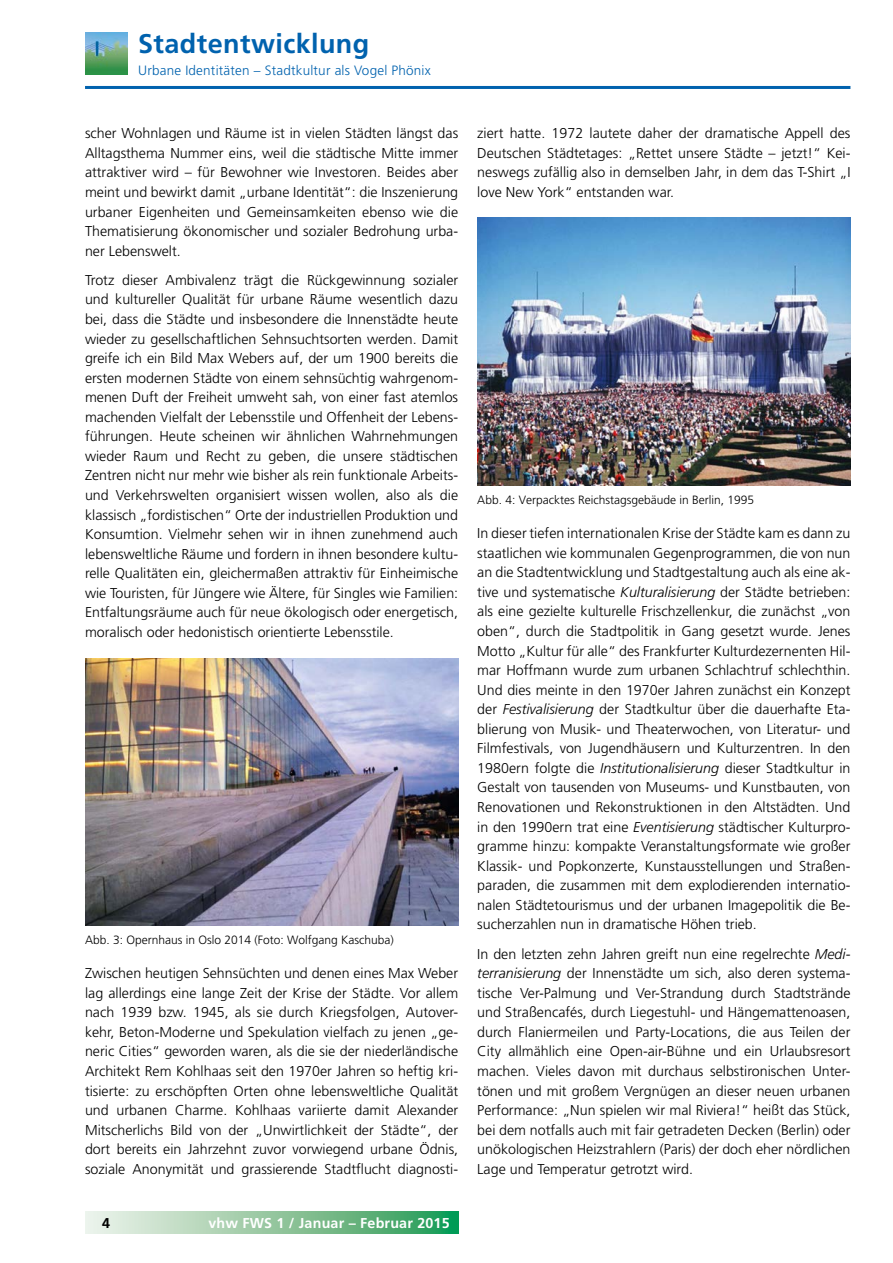
<style>
.page{position:relative;width:893px;height:1263px;background:#fff}
.page>*{position:absolute;margin:0;border:0;box-sizing:border-box;transform-origin:0 0}
.t1{font:700 27px "Frutiger LT";letter-spacing:.015em;color:#0062ae}
.t2{font:300 14.25px/19.5px "Frutiger LT";color:#000;text-align:justify}
.t3{font:700 14.25px "Frutiger LT";letter-spacing:.015em;color:#fff}
.t4{font:700 14.25px "Frutiger LT";color:#000}
.t5{font:300 13.5px "Frutiger LT";letter-spacing:.015em;color:#0062ae}
.t6{font:300 12px "Frutiger CE";color:#000}
.s1{font-family:"Frutiger";font-style:italic}
</style>
<div class="page">
<hr style="left:85px;top:86px;width:765px;height:3px;background:#0062ae">
<svg style="left:85px;top:1212px;width:373px;height:21px;background:#8dc69f"></svg>
<img style="left:85px;top:32px;width:42px;height:43px">
<img style="left:85px;top:658px;width:373px;height:268px">
<img style="left:477px;top:218px;width:373px;height:268px">
<h1 class="t1" style="left:138px;top:28px;width:233px">Stadtentwicklung</h1>
<p class="t5" style="left:138px;top:62px;width:294px">Urbane Identitäten – Stadtkultur als Vogel Phönix</p>
<p class="t2" style="left:85px;top:124px;width:375px">scher Wohnlagen und Räume ist in vielen Städten längst das Alltagsthema Nummer eins, weil die städtische Mitte immer attraktiver wird – für Bewohner wie Investoren. Beides aber meint und bewirkt damit „urbane Identität“: die Inszenierung urbaner Eigenheiten und Gemeinsamkeiten ebenso wie die Thematisierung ökonomischer und sozialer Bedrohung urba&shy;ner Lebenswelt.</p>
<p class="t2" style="left:85px;top:270px;width:375px">Trotz dieser Ambivalenz trägt die Rückgewinnung sozialer und kultureller Qualität für urbane Räume wesentlich dazu bei, dass die Städte und insbesondere die Innenstädte heute wieder zu gesellschaftlichen Sehnsuchtsorten werden. Damit greife ich ein Bild Max Webers auf, der um 1900 bereits die ersten modernen Städte von einem sehnsüchtig wahrgenom&shy;menen Duft der Freiheit umweht sah, von einer fast atemlos machenden Vielfalt der Lebensstile und Offenheit der Lebens&shy;führungen. Heute scheinen wir ähnlichen Wahrnehmungen wieder Raum und Recht zu geben, die unsere städtischen Zentren nicht nur mehr wie bisher als rein funktionale Arbeits&shy;und Verkehrswelten organisiert wissen wollen, also als die klassisch „fordistischen“ Orte der industriellen Produktion und Konsumtion. Vielmehr sehen wir in ihnen zunehmend auch lebensweltliche Räume und fordern in ihnen besondere kultu&shy;relle Qualitäten ein, gleichermaßen attraktiv für Einheimische wie Touristen, für Jüngere wie Ältere, für Singles wie Familien:<br>Entfaltungsräume auch für neue ökologisch oder energetisch, moralisch oder hedonistisch orientierte Lebensstile.</p>
<p class="t6" style="left:85px;top:933px;width:310px">Abb. 3: Opernhaus in Oslo 2014 (Foto: Wolfgang Kaschuba)</p>
<p class="t2" style="left:85px;top:964px;width:375px">Zwischen heutigen Sehnsüchten und denen eines Max Weber lag allerdings eine lange Zeit der Krise der Städte. Vor allem nach 1939 bzw. 1945, als sie durch Kriegsfolgen, Autover&shy;kehr, Beton-Moderne und Spekulation vielfach zu jenen „ge&shy;neric Cities“ geworden waren, als die sie der niederländische Architekt Rem Kohlhaas seit den 1970er Jahren so heftig kri&shy;tisierte: zu erschöpften Orten ohne lebensweltliche Qualität und urbanen Charme. Kohlhaas variierte damit Alexander Mitscherlichs Bild von der „Unwirtlichkeit der Städte“, der dort bereits ein Jahrzehnt zuvor vorwiegend urbane Ödnis, soziale Anonymität und grassierende Stadtflucht diagnosti-</p>
<p class="t4" style="left:102px;top:1214px;width:9px">4</p>
<p class="t3" style="left:208px;top:1214px;width:243px">vhw FWS 1 / Januar – Februar 2015</p>
<p class="t2" style="left:477px;top:124px;width:375px">ziert hatte. 1972 lautete daher der dramatische Appell des Deutschen Städtetages: „Rettet unsere Städte – jetzt!“ Kei&shy;neswegs zufällig also in demselben Jahr, in dem das T-Shirt „I love New York“ entstanden war.</p>
<p class="t6" style="left:477px;top:493px;width:278px">Abb. 4: Verpacktes Reichstagsgebäude in Berlin, 1995</p>
<p class="t2" style="left:477px;top:524px;width:375px">In dieser tiefen internationalen Krise der Städte kam es dann zu staatlichen wie kommunalen Gegenprogrammen, die von nun an die Stadtentwicklung und Stadtgestaltung auch als eine ak&shy;tive und systematische <span class="s1">Kulturalisierung</span> der Städte betrieben: als eine gezielte kulturelle Frischzellenkur, die zunächst „von oben“, durch die Stadtpolitik in Gang gesetzt wurde. Jenes Motto „Kultur für alle“ des Frankfurter Kulturdezernenten Hil&shy;mar Hoffmann wurde zum urbanen Schlachtruf schlechthin.<br>Und dies meinte in den 1970er Jahren zunächst ein Konzept der <span class="s1">Festivalisierung</span> der Stadtkultur über die dauerhafte Eta&shy;blierung von Musik- und Theaterwochen, von Literatur- und Filmfestivals, von Jugendhäusern und Kulturzentren. In den 1980ern folgte die <span class="s1">Institutionalisierung</span> dieser Stadtkultur in Gestalt von tausenden von Museums- und Kunstbauten, von Renovationen und Rekonstruktionen in den Altstädten. Und in den 1990ern trat eine <span class="s1">Eventisierung</span> städtischer Kulturpro&shy;gramme hinzu: kompakte Veranstaltungsformate wie großer Klassik- und Popkonzerte, Kunstausstellungen und Straßen&shy;paraden, die zusammen mit dem explodierenden internatio&shy;nalen Städtetourismus und der urbanen Imagepolitik die Be&shy;sucherzahlen nun in dramatische Höhen trieb.</p>
<p class="t2" style="left:477px;top:944px;width:375px">In den letzten zehn Jahren greift nun eine regelrechte <span class="s1">Medi&shy;terranisierung</span> der Innenstädte um sich, also deren systema&shy;tische Ver-Palmung und Ver-Strandung durch Stadtstrände und Straßencafés, durch Liegestuhl- und Hängemattenoasen, durch Flaniermeilen und Party-Locations, die aus Teilen der City allmählich eine Open-air-Bühne und ein Urlaubsresort machen. Vieles davon mit durchaus selbstironischen Unter&shy;tönen und mit großem Vergnügen an dieser neuen urbanen Performance: „Nun spielen wir mal Riviera!“ heißt das Stück, bei dem notfalls auch mit fair getradeten Decken (Berlin) oder unökologischen Heizstrahlern (Paris) der doch eher nördlichen Lage und Temperatur getrotzt wird.</p>
</div>
